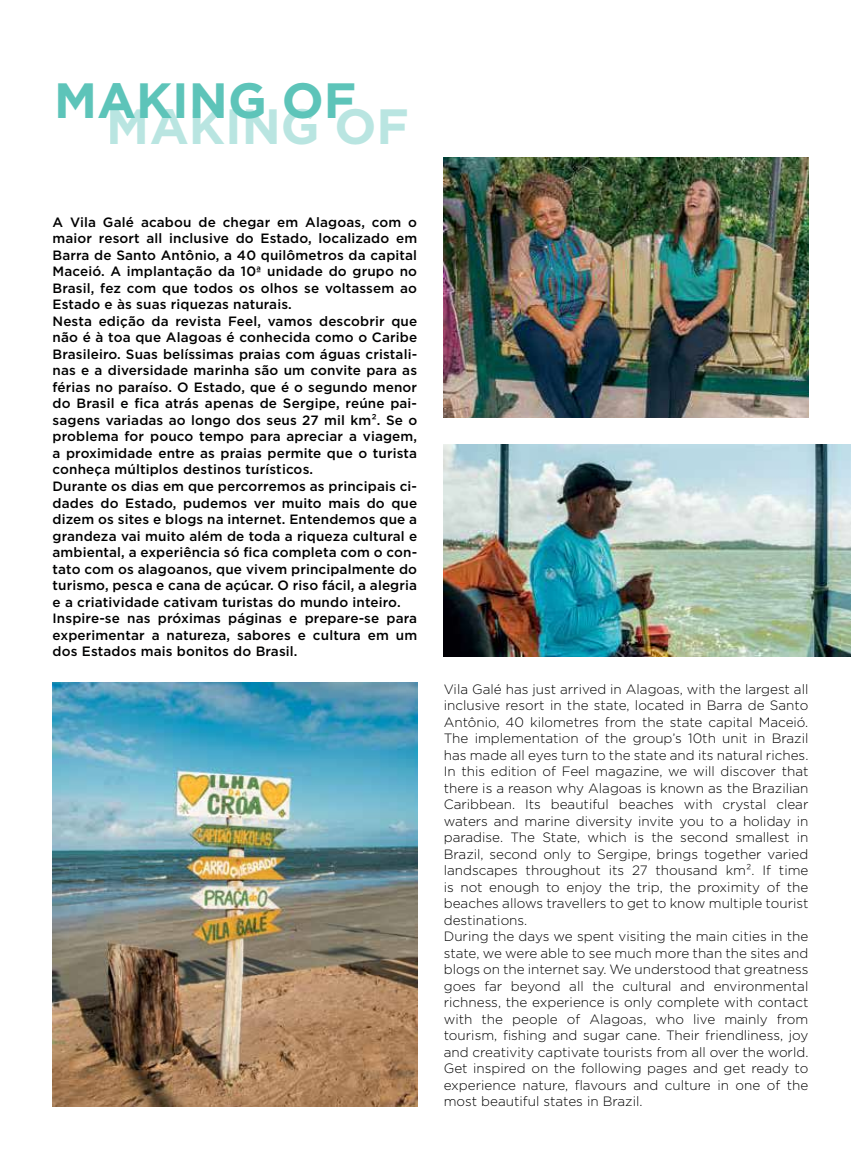
<style>
.page{position:relative;width:851px;height:1149px;background:#fff}
.page>*{position:absolute;margin:0;border:0;box-sizing:border-box;transform-origin:0 0}
.t1{font:700 49.5px "Gotham";color:#5dc4b9}
.t2{font:300 13.5px/16.5px "Gotham";color:#000}
.t3{font:500 13.5px/16.5px "Gotham";letter-spacing:.01em;color:#000101}
</style>
<div class="page">
<img style="left:52px;top:682px;width:365px;height:424px">
<img style="left:443px;top:444px;width:407px;height:212px">
<img style="left:443px;top:157px;width:365px;height:260px">
<h1 class="t1" style="left:54px;top:68px;width:304px">MAKING OF</h1>
<h1 class="t1" style="left:107px;top:93px;width:304px">MAKING OF</h1>
<p class="t3" style="left:52px;top:213px;width:366px">A Vila Galé acabou de chegar em Alagoas, com o maior resort all inclusive do Estado, localizado em Barra de Santo Antônio, a 40 quilômetros da capital Maceió. A implantação da 10ª unidade do grupo no Brasil, fez com que todos os olhos se voltassem ao Estado e às suas riquezas naturais.<br>Nesta edição da revista Feel, vamos descobrir que não é à toa que Alagoas é conhecida como o Caribe Brasileiro. Suas belíssimas praias com águas cristali&shy;nas e a diversidade marinha são um convite para as férias no paraíso. O Estado, que é o segundo menor do Brasil e fica atrás apenas de Sergipe, reúne pai&shy;sagens variadas ao longo dos seus 27 mil km². Se o problema for pouco tempo para apreciar a viagem, a proximidade entre as praias permite que o turista conheça múltiplos destinos turísticos.<br>Durante os dias em que percorremos as principais ci&shy;dades do Estado, pudemos ver muito mais do que dizem os sites e blogs na internet. Entendemos que a grandeza vai muito além de toda a riqueza cultural e ambiental, a experiência só fica completa com o con&shy;tato com os alagoanos, que vivem principalmente do turismo, pesca e cana de açúcar. O riso fácil, a alegria e a criatividade cativam turistas do mundo inteiro.<br>Inspire-se nas próximas páginas e prepare-se para experimentar a natureza, sabores e cultura em um dos Estados mais bonitos do Brasil.</p>
<p class="t2" style="left:443px;top:680px;width:366px">Vila Galé has just arrived in Alagoas, with the largest all inclusive resort in the state, located in Barra de Santo Antônio, 40 kilometres from the state capital Maceió.<br>The implementation of the group’s 10th unit in Brazil has made all eyes turn to the state and its natural riches.<br>In this edition of Feel magazine, we will discover that there is a reason why Alagoas is known as the Brazilian Caribbean. Its beautiful beaches with crystal clear waters and marine diversity invite you to a holiday in paradise. The State, which is the second smallest in Brazil, second only to Sergipe, brings together varied landscapes throughout its 27 thousand km². If time is not enough to enjoy the trip, the proximity of the beaches allows travellers to get to know multiple tourist destinations.<br>During the days we spent visiting the main cities in the state, we were able to see much more than the sites and blogs on the internet say. We understood that greatness goes far beyond all the cultural and environmental richness, the experience is only complete with contact with the people of Alagoas, who live mainly from tourism, fishing and sugar cane. Their friendliness, joy and creativity captivate tourists from all over the world.<br>Get inspired on the following pages and get ready to experience nature, flavours and culture in one of the most beautiful states in Brazil.</p>
</div>
